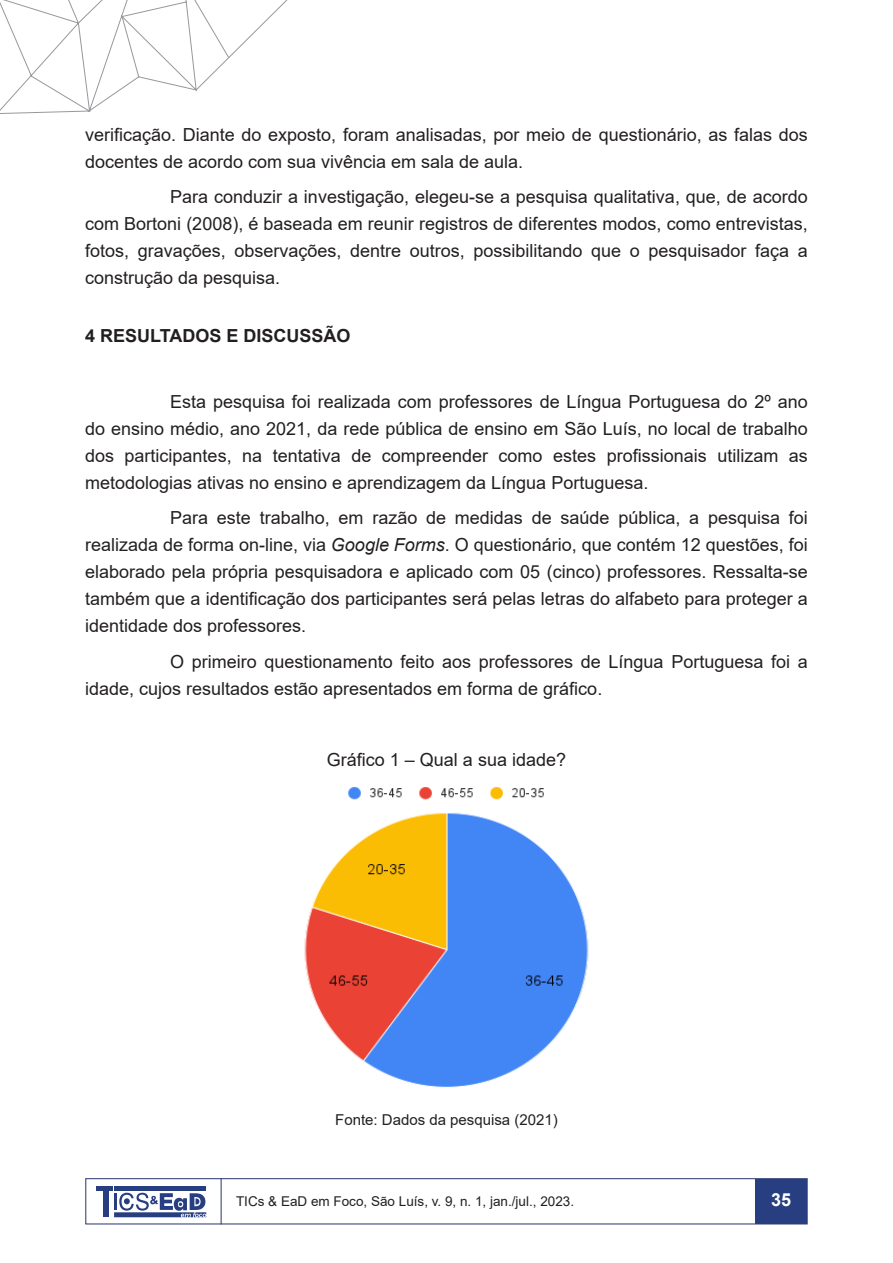
<style>
.page{position:relative;width:893px;height:1263px;background:#fff}
.page>*{position:absolute;margin:0;border:0;box-sizing:border-box;transform-origin:0 0}
.t1{font:18px/27px "Arial";color:#231f20;text-align:justify}
.t2{font:700 18px "Arial";color:#231f20}
.t3{font:700 18px "Arial";color:#fff}
.t4{font:15px "Arial";color:#231f20}
.t5{font:13.5px "Arial";color:#231f20}
.s1{font-style:italic}
</style>
<div class="page">
<svg style="left:0;top:0;width:288px;height:114px"></svg>
<div style="left:85px;top:1178px;width:722px;height:46px;border:1px solid #28336d"></div>
<hr style="left:221px;top:1178px;width:1px;height:46px;background:#28336d">
<div style="left:755px;top:1179px;width:52px;height:44px;background:#273f81"></div>
<div style="left:96px;top:1186px;width:17px;height:5px;background:#273f81"></div>
<div style="left:104px;top:1190px;width:5px;height:27px;background:#273f81"></div>
<svg style="left:114px;top:1186px;width:92px;height:31px"></svg>
<img style="left:304px;top:787px;width:285px;height:301px">
<p class="t1" style="left:85px;top:121px;width:724px">verificação. Diante do exposto, foram analisadas, por meio de questionário, as falas dos docentes de acordo com sua vivência em sala de aula.</p>
<p class="t1" style="left:85px;top:183px;width:724px;text-indent:85px">Para conduzir a investigação, elegeu-se a pesquisa qualitativa, que, de acordo com Bortoni (2008), é baseada em reunir registros de diferentes modos, como entrevistas, fotos, gravações, observações, dentre outros, possibilitando que o pesquisador faça a construção da pesquisa.</p>
<p class="t2" style="left:85px;top:323px;width:267px">4 RESULTADOS E DISCUSSÃO</p>
<p class="t1" style="left:85px;top:388px;width:724px;text-indent:85px">Esta pesquisa foi realizada com professores de Língua Portuguesa do 2º ano do ensino médio, ano 2021, da rede pública de ensino em São Luís, no local de trabalho dos participantes, na tentativa de compreender como estes profissionais utilizam as metodologias ativas no ensino e aprendizagem da Língua Portuguesa.</p>
<p class="t1" style="left:85px;top:504px;width:724px;text-indent:85px">Para este trabalho, em razão de medidas de saúde pública, a pesquisa foi realizada de forma on-line, via <span class="s1">Google Forms</span>. O questionário, que contém 12 questões, foi elaborado pela própria pesquisadora e aplicado com 05 (cinco) professores. Ressalta-se também que a identificação dos participantes será pelas letras do alfabeto para proteger a identidade dos professores.</p>
<p class="t1" style="left:85px;top:648px;width:724px;text-indent:85px">O primeiro questionamento feito aos professores de Língua Portuguesa foi a idade, cujos resultados estão apresentados em forma de gráfico.</p>
<p class="t1" style="left:327px;top:746px;width:241px">Gráfico 1 – Qual a sua idade?</p>
<p class="t4" style="left:335px;top:1109px;width:224px">Fonte: Dados da pesquisa (2021)</p>
<p class="t5" style="left:236px;top:1192px;width:340px">TICs &amp; EaD em Foco, São Luís, v. 9, n. 1, jan./jul., 2023.</p>
<p class="t3" style="left:771px;top:1187px;width:22px">35</p>
</div>
